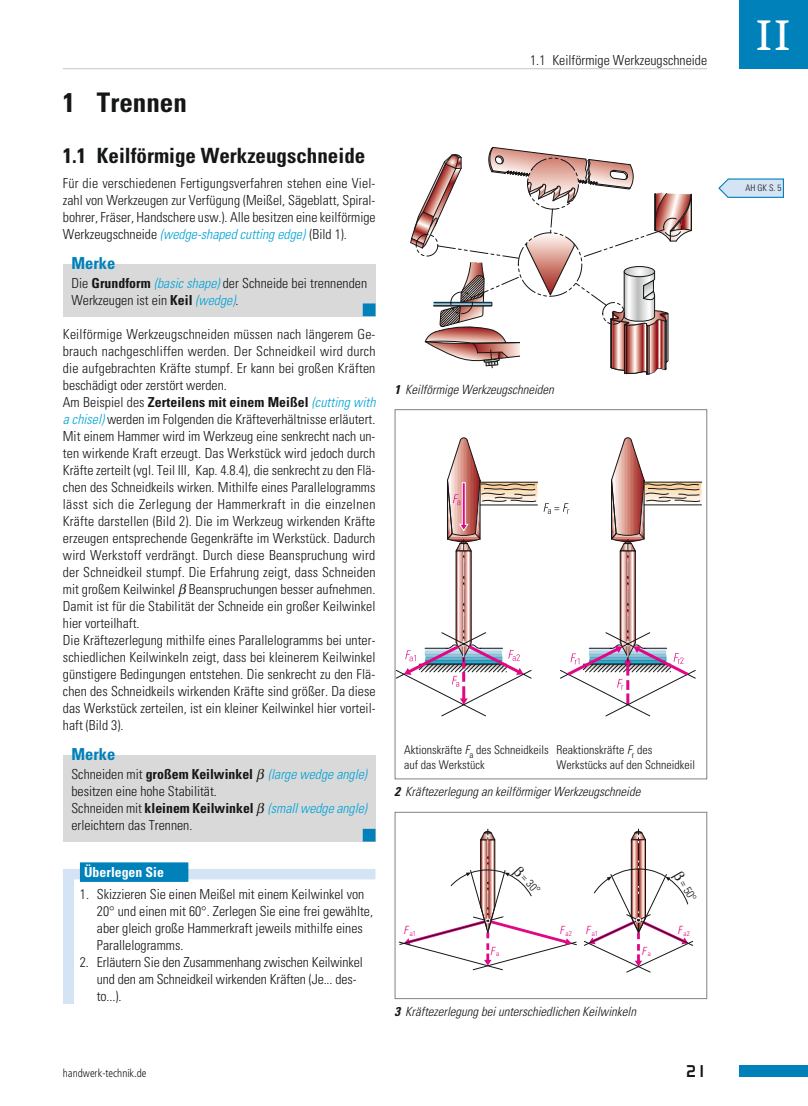
<style>
.page{position:relative;width:808px;height:1106px;background:#fff}
.page>*{position:absolute;margin:0;border:0;box-sizing:border-box;transform-origin:0 0}
.t1{font:45px "Sitka Text";color:#fff}
.t2{font:700 condensed 27px "H Tunivers";color:#151616}
.t3{font:700 condensed 21px "H Tunivers";color:#151616}
.t4{font:700 condensed 16.5px "H Tunivers";color:#0081b9}
.t5{font:700 16.5px "Digineu";color:#151616}
.t6{font:300 condensed 13.8px/17px "H Tunivers";letter-spacing:.005em;color:#151616}
.t7{font:700 condensed 13.8px "H Tunivers";color:#fff}
.t8{font:italic 300 condensed 12.75px "H Tunivers";color:#151616}
.t9{font:300 condensed 12px/14.9px "H Tunivers";color:#151616}
.t10{font:300 condensed 11.25px "Frutiger LT Std";color:#151616}
.t11{font:300 condensed 11.25px "H Tunivers";color:#151616}
.t12{font:italic 300 condensed 11.25px "H Tunivers";color:#e10886}
.t13{font:300 condensed 9px "H Tunivers";color:#151616}
.t14{font:300 condensed 7.05px "H Tunivers";color:#e10886}
.s1{font-style:italic;color:#00a3d4}
.s2{font-weight:700}
.s3{font-family:"H Tzeichen Font";font-weight:400;font-style:italic;font-stretch:normal}
.s4{font-style:italic}
</style>
<div class="page">
<hr style="left:63px;top:68px;width:644px;height:1px;background:#c5c5c5">
<div style="left:739px;top:1065px;width:69px;height:11px;background:#0081b9"></div>
<div style="left:739px;top:0;width:69px;height:69px;background:#0081b9"></div>
<div style="left:63px;top:264px;width:312px;height:52px;background:#d9d9da"></div>
<div style="left:363px;top:303px;width:12px;height:13px;background:#0081b9"></div>
<div style="left:63px;top:755px;width:312px;height:52px;background:#d9d9da"></div>
<div style="left:63px;top:789px;width:312px;height:52px;background:#d9d9da"></div>
<div style="left:363px;top:828px;width:12px;height:13px;background:#0081b9"></div>
<div style="left:63px;top:869px;width:312px;height:10px;background:#d5e4f4"></div>
<div style="left:80px;top:862px;width:108px;height:20px;background:#0081b9"></div>
<div style="left:63px;top:878px;width:10px;height:74px;background:#d5e4f4"></div>
<div style="left:63px;top:946px;width:10px;height:57px;background:#d5e4f4"></div>
<svg style="left:718px;top:178px;width:66px;height:20px"></svg>
<svg style="left:410px;top:147px;width:282px;height:228px"></svg>
<svg style="left:397px;top:437px;width:141px;height:279px"></svg>
<svg style="left:544px;top:437px;width:158px;height:279px"></svg>
<div style="left:395px;top:409px;width:312px;height:370px;border:1px solid #818281"></div>
<div style="left:395px;top:812px;width:312px;height:187px;border:1px solid #818281"></div>
<svg style="left:399px;top:829px;width:178px;height:141px"></svg>
<svg style="left:584px;top:829px;width:109px;height:143px"></svg>
<h2 class="t2" style="left:63px;top:86px;width:126px">1 Trennen</h2>
<h3 class="t3" style="left:63px;top:142px;width:304px">1.1 Keilförmige Werkzeugschneide</h3>
<p class="t6" style="left:63px;top:175px;width:314px;text-align:justify">Für die verschiedenen Fertigungsverfahren stehen eine Viel&shy;zahl von Werkzeugen zur Verfügung (Meißel, Sägeblatt, Spiral&shy;bohrer, Fräser, Handschere usw.). Alle besitzen eine keilförmige Werkzeugschneide <span class="s1">(wedge-shaped cutting edge)</span> (Bild 1).</p>
<p class="t4" style="left:71px;top:253px;width:45px">Merke</p>
<p class="t6" style="left:71px;top:274px;width:297px">Die <span class="s2">Grundform</span> <span class="s1">(basic shape)</span> der Schneide bei trennenden<br>Werkzeugen ist ein <span class="s2">Keil</span> <span class="s1">(wedge)</span>.</p>
<p class="t6" style="left:63px;top:325px;width:314px">Keilförmige Werkzeugschneiden müssen nach längerem Ge&shy;brauch nachgeschliffen werden. Der Schneidkeil wird durch die aufgebrachten Kräfte stumpf. Er kann bei großen Kräften beschädigt oder zerstört werden.<br>Am Beispiel des <span class="s2">Zerteilens mit einem Meißel</span> <span class="s1">(cutting with a chisel)</span> werden im Folgenden die Kräfteverhältnisse erläutert.<br>Mit einem Hammer wird im Werkzeug eine senkrecht nach un&shy;ten wirkende Kraft erzeugt. Das Werkstück wird jedoch durch Kräfte zerteilt (vgl. Teil III, Kap. 4.8.4), die senkrecht zu den Flä&shy;chen des Schneidkeils wirken. Mithilfe eines Parallelogramms lässt sich die Zerlegung der Hammerkraft in die einzelnen Kräfte darstellen (Bild 2). Die im Werkzeug wirkenden Kräfte erzeugen entsprechende Gegenkräfte im Werkstück. Dadurch wird Werkstoff verdrängt. Durch diese Beanspruchung wird der Schneidkeil stumpf. Die Erfahrung zeigt, dass Schneiden mit großem Keilwinkel <span class="s3">b</span> Beanspruchungen besser aufnehmen.<br>Damit ist für die Stabilität der Schneide ein großer Keilwinkel hier vorteilhaft.<br>Die Kräftezerlegung mithilfe eines Parallelogramms bei unter&shy;schiedlichen Keilwinkeln zeigt, dass bei kleinerem Keilwinkel günstigere Bedingungen entstehen. Die senkrecht zu den Flä&shy;chen des Schneidkeils wirkenden Kräfte sind größer. Da diese das Werkstück zerteilen, ist ein kleiner Keilwinkel hier vorteil&shy;haft (Bild 3).</p>
<p class="t4" style="left:71px;top:744px;width:45px">Merke</p>
<p class="t6" style="left:71px;top:766px;width:297px">Schneiden mit <span class="s2">großem Keilwinkel</span> <span class="s3">b</span> <span class="s1">(large wedge angle) </span>besitzen eine hohe Stabilität.<br>Schneiden mit <span class="s2">kleinem Keilwinkel</span> <span class="s3">b</span> <span class="s1">(small wedge angle) </span>erleichtern das Trennen.</p>
<p class="t7" style="left:84px;top:863px;width:81px">Überlegen Sie</p>
<p class="t6" style="left:97px;top:885px;width:278px;text-indent:-17px">1. Skizzieren Sie einen Meißel mit einem Keilwinkel von 20° und einen mit 60°. Zerlegen Sie eine frei gewählte, aber gleich große Hammerkraft jeweils mithilfe eines Parallelogramms.</p>
<p class="t6" style="left:97px;top:953px;width:267px;text-indent:-17px">2. Erläutern Sie den Zusammenhang zwischen Keilwinkel und den am Schneidkeil wirkenden Kräften (Je... des&shy;to...).</p>
<p class="t10" style="left:63px;top:1066px;width:85px">handwerk-technik.de</p>
<p class="t6" style="left:530px;top:51px;width:178px">1.1 Keilförmige Werkzeugschneide</p>
<p class="t8" style="left:395px;top:381px;width:161px"><span class="s2">1</span> Keilförmige Werkzeugschneiden</p>
<p class="t9" style="left:404px;top:742px;width:146px">Aktionskräfte <span class="s4">F</span><sub>a</sub> des Schneidkeils auf das Werkstück</p>
<p class="t9" style="left:556px;top:742px;width:140px">Reaktionskräfte <span class="s4">F</span><sub>r</sub> des<br>Werkstücks auf den Schneidkeil</p>
<p class="t8" style="left:395px;top:784px;width:247px"><span class="s2">2</span> Kräftezerlegung an keilförmiger Werkzeugschneide</p>
<p class="t14" style="left:403px;top:929px;width:14px"><sup>F</sup> a1</p>
<p class="t11" style="left:528px;top:871px;width:24px;rotate:48deg">= 30°</p>
<p class="t11" style="left:689px;top:877px;width:24px;rotate:60deg">= 50°</p>
<p class="t14" style="left:559px;top:929px;width:40px"><sup>F</sup>a2 <sup>F</sup>a1</p>
<p class="t14" style="left:677px;top:929px;width:14px"><sup>F</sup> a2</p>
<p class="t12" style="left:490px;top:943px;width:11px">F <sub>a</sub></p>
<p class="t12" style="left:641px;top:943px;width:11px">F <sub>a</sub></p>
<p class="t8" style="left:395px;top:1003px;width:243px"><span class="s2">3</span> Kräftezerlegung bei unterschiedlichen Keilwinkeln</p>
<p class="t5" style="left:686px;top:1061px;width:23px">21</p>
<h1 class="t1" style="left:755px;top:2px;width:38px">II</h1>
<p class="t13" style="left:745px;top:183px;width:37px">AH GK S. 5</p>
</div>
